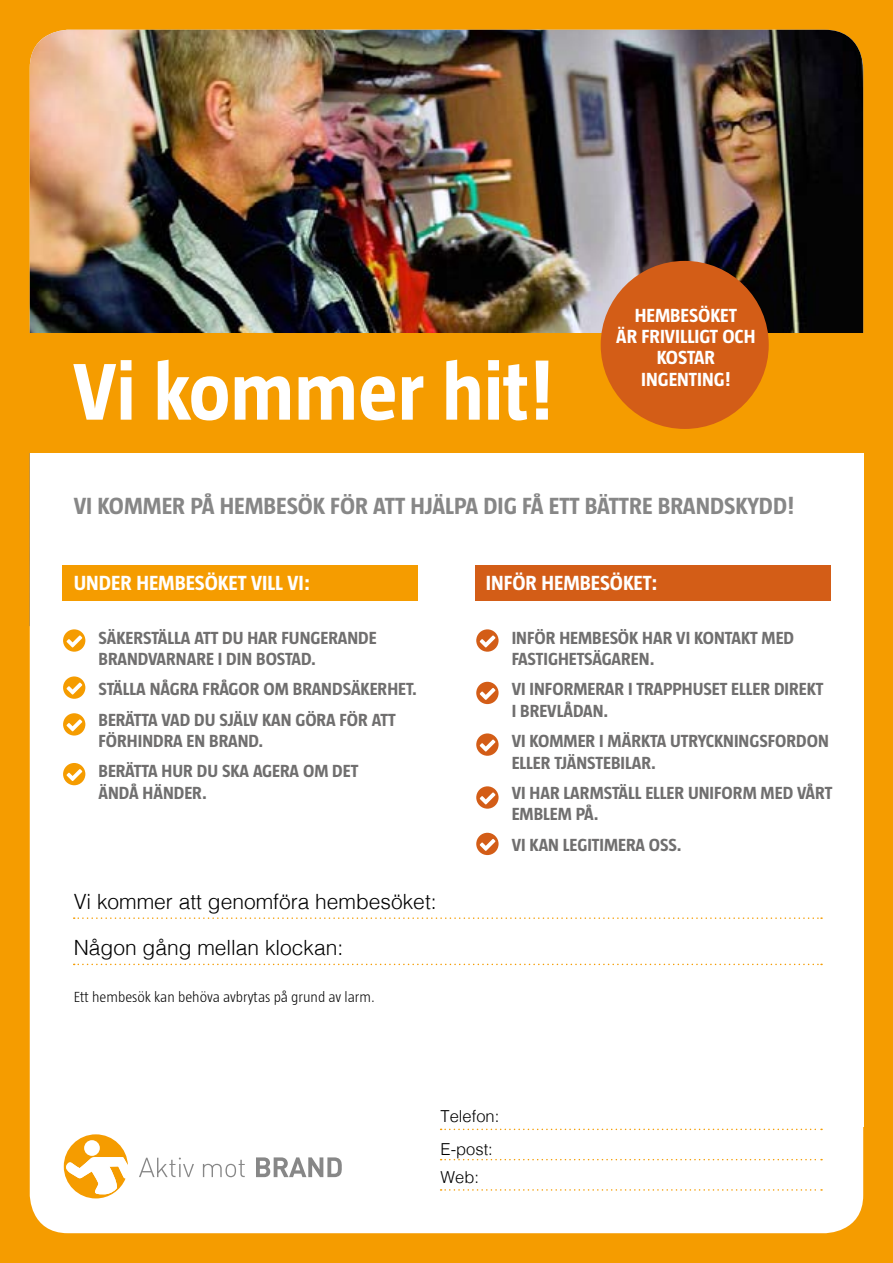
<style>
.page{position:relative;width:893px;height:1263px;background:#f59c00}
.page>*{position:absolute;margin:0;border:0;box-sizing:border-box;transform-origin:0 0}
.t1{font:700 82.5px "Taz";color:#fff}
.t2{font:700 24px "Taz";color:#878787}
.t3{font:300 21px "Helvetica";color:#000}
.t4{font:700 21px "Taz";color:#fff}
.t5{font:700 19.5px/21.1px "Taz";color:#fff;text-align:center}
.t6{font:700 18px/21.6px "Taz";color:#706f6f}
.t7{font:300 16.5px "Helvetica";color:#000}
.t8{font:300 15px "Taz";color:#000}
</style>
<div class="page">
<div style="left:30px;top:30px;width:833px;height:1203px;background:#fff;border-radius:38px"></div>
<img style="left:30px;top:30px;width:833px;height:303px">
<div style="left:63px;top:565px;width:355px;height:35px;background:#f59c00"></div>
<div style="left:475px;top:565px;width:355px;height:35px;background:#d35d17"></div>
<svg style="left:64px;top:1134px;width:64px;height:64px"></svg>
<svg style="left:256px;top:1157px;width:86px;height:20px"></svg>
<svg style="left:139px;top:1157px;width:55px;height:20px"></svg>
<svg style="left:203px;top:1160px;width:42px;height:17px"></svg>
<div style="left:0;top:333px;width:893px;height:119px;background:#f59c00"></div>
<div style="left:63px;top:629px;width:22px;height:23px;background:#f59c00;border-radius:50%"></div>
<svg style="left:67px;top:635px;width:15px;height:12px"></svg>
<svg style="left:476px;top:629px;width:23px;height:23px"></svg>
<svg style="left:480px;top:635px;width:15px;height:12px"></svg>
<div style="left:63px;top:676px;width:22px;height:23px;background:#f59c00;border-radius:50%"></div>
<svg style="left:67px;top:683px;width:15px;height:11px"></svg>
<div style="left:476px;top:682px;width:23px;height:22px;background:#d35d17;border-radius:50%"></div>
<svg style="left:480px;top:688px;width:15px;height:12px"></svg>
<div style="left:63px;top:713px;width:22px;height:22px;background:#f59c00;border-radius:50%"></div>
<svg style="left:67px;top:719px;width:15px;height:12px"></svg>
<svg style="left:476px;top:733px;width:23px;height:23px"></svg>
<svg style="left:480px;top:740px;width:15px;height:11px"></svg>
<div style="left:63px;top:763px;width:22px;height:22px;background:#f59c00;border-radius:50%"></div>
<svg style="left:67px;top:769px;width:15px;height:12px"></svg>
<svg style="left:476px;top:786px;width:23px;height:23px"></svg>
<svg style="left:480px;top:792px;width:15px;height:12px"></svg>
<div style="left:476px;top:833px;width:23px;height:22px;background:#d35d17;border-radius:50%"></div>
<svg style="left:480px;top:839px;width:15px;height:12px"></svg>
<div style="left:601px;top:261px;width:168px;height:168px;background:#d35d17;border-radius:50%"></div>
<svg style="left:74px;top:917px;width:748px;height:2px"></svg>
<svg style="left:441px;top:1128px;width:381px;height:2px"></svg>
<svg style="left:441px;top:1159px;width:381px;height:1px"></svg>
<svg style="left:441px;top:1189px;width:381px;height:2px"></svg>
<svg style="left:74px;top:964px;width:748px;height:1px"></svg>
<p class="t1" style="left:73px;top:345px;width:482px">Vi kommer hit!</p>
<p class="t5" style="left:616px;top:305px;width:141px">HEMBESÖKET<br>ÄR FRIVILLIGT OCH<br>KOSTAR<br>INGENTING!</p>
<p class="t2" style="left:74px;top:493px;width:722px">VI KOMMER PÅ HEMBESÖK FÖR ATT HJÄLPA DIG FÅ ETT BÄTTRE BRANDSKYDD!</p>
<p class="t4" style="left:74px;top:571px;width:238px">UNDER HEMBESÖKET VILL VI:</p>
<p class="t4" style="left:486px;top:571px;width:173px">INFÖR HEMBESÖKET:</p>
<p class="t6" style="left:99px;top:627px;width:280px">SÄKERSTÄLLA ATT DU HAR FUNGERANDE<br>BRANDVARNARE I DIN BOSTAD.</p>
<p class="t6" style="left:99px;top:678px;width:320px">STÄLLA NÅGRA FRÅGOR OM BRANDSÄKERHET.</p>
<p class="t6" style="left:99px;top:708px;width:299px">BERÄTTA VAD DU SJÄLV KAN GÖRA FÖR ATT<br>FÖRHINDRA EN BRAND.</p>
<p class="t6" style="left:99px;top:760px;width:261px">BERÄTTA HUR DU SKA AGERA OM DET<br>ÄNDÅ HÄNDER.</p>
<p class="t6" style="left:512px;top:627px;width:284px">INFÖR HEMBESÖK HAR VI KONTAKT MED<br>FASTIGHETSÄGAREN.</p>
<p class="t6" style="left:512px;top:678px;width:313px">VI INFORMERAR I TRAPPHUSET ELLER DIREKT<br>I BREVLÅDAN.</p>
<p class="t6" style="left:512px;top:730px;width:319px">VI KOMMER I MÄRKTA UTRYCKNINGSFORDON<br>ELLER TJÄNSTEBILAR.</p>
<p class="t6" style="left:512px;top:782px;width:322px">VI HAR LARMSTÄLL ELLER UNIFORM MED VÅRT<br>EMBLEM PÅ.</p>
<p class="t6" style="left:512px;top:833px;width:171px">VI KAN LEGITIMERA OSS.</p>
<p class="t3" style="left:74px;top:884px;width:364px">Vi kommer att genomföra hembesöket:</p>
<p class="t3" style="left:74px;top:930px;width:271px">Någon gång mellan klockan:</p>
<p class="t8" style="left:74px;top:988px;width:303px">Ett hembesök kan behöva avbrytas på grund av larm.</p>
<p class="t7" style="left:441px;top:1102px;width:60px">Telefon:</p>
<p class="t7" style="left:441px;top:1135px;width:54px">E-post:</p>
<p class="t7" style="left:441px;top:1163px;width:40px">Web:</p>
</div>
